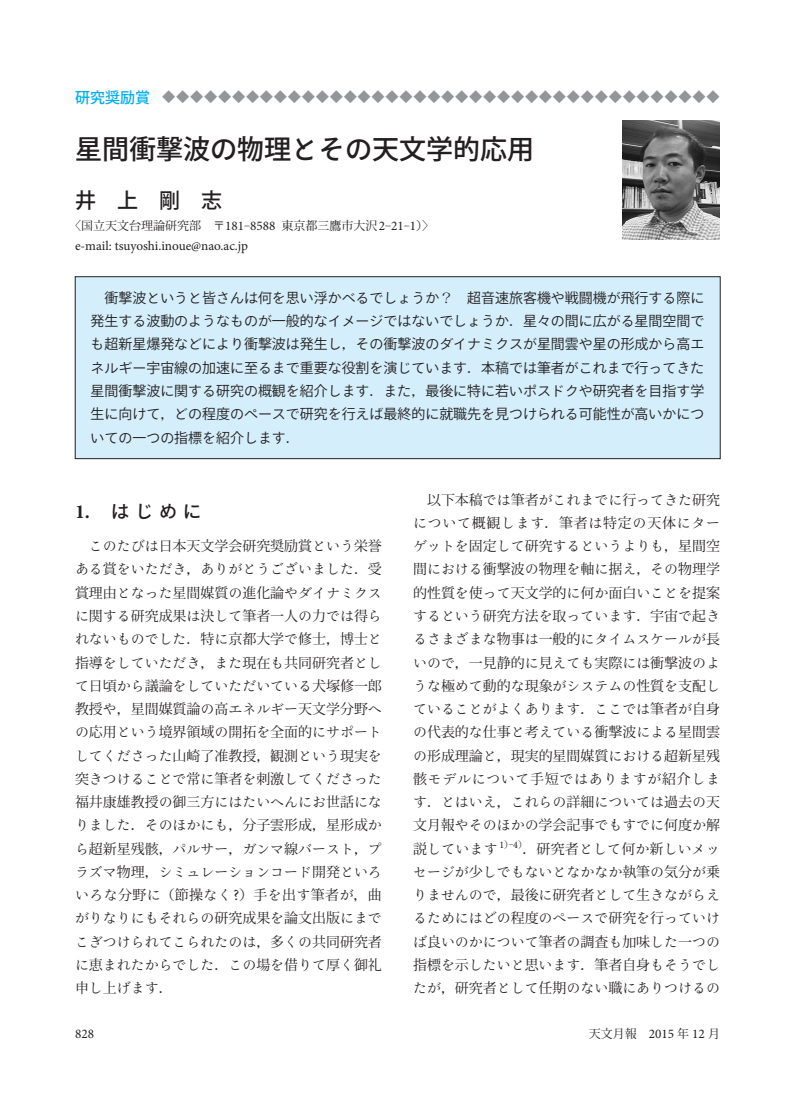
<style>
.page{position:relative;width:795px;height:1115px;background:#fff}
.page>*{position:absolute;margin:0;border:0;box-sizing:border-box;transform-origin:0 0}
.t1{font:500 27px "Koz Go Pro";color:#231f20}
.t2{font:500 21px "Koz Go Pro";color:#231f20}
.t3{font:500 18px "Ryo Gothic Plus N";color:#231f20}
.t4{font:500 15px "Koz Go Pro";color:#00aeef}
.t5{font:13.95px/23.2px "Ryo Text Plus N";color:#231f20;text-align:justify}
.t6{font:13.95px/23.2px "Ryo Gothic Plus N";color:#231f20;text-align:justify}
.t7{font:13.95px/23.2px "Koz Min Pro";color:#231f20}
.t8{font:13.95px "Koz Min Pro";color:#939598}
.t9{font:13.95px "Koz Go Pro";color:#231f20}
.t10{font:13.2px "Minion Pro";color:#231f20}
.t11{font:12px "Koz Min Pro";color:#231f20}
.s1{font-family:"Ryo Gothic Plus N"}
.s2{font-family:"Minion Pro";font-size:13.2px}
.s3{font-family:"Koz Go Pro"}
.s4{font-family:"Koz Min Pro"}
.s5{font-family:"Minion Pro";font-weight:700;font-size:19.8px}
.s6{font-family:"Ryo Text Plus N"}
.s7{font-family:"Minion Pro";font-size:15.3px}
</style>
<div class="page">
<div style="left:75px;top:276px;width:645px;height:183px;background:#d4effb;border:1px solid #231f20"></div>
<img style="left:622px;top:120px;width:98px;height:119px">
<p class="t4" style="left:75px;top:88px;width:76px">研究奨励賞</p>
<p class="t8" style="left:78px;top:87px;width:643px">◆◆◆◆◆◆◆◆◆◆◆◆◆◆◆◆◆◆◆◆◆◆◆◆◆◆◆◆◆◆◆◆◆◆◆◆◆◆◆◆◆◆◆◆◆◆</p>
<h1 class="t1" style="left:75px;top:132px;width:460px">星間衝撃波<span class="s1">の</span>物理<span class="s1">とその</span>天文学的応用</h1>
<h2 class="t2" style="left:75px;top:186px;width:148px">井　上　剛　志</h2>
<p class="t11" style="left:69px;top:217px;width:367px">〈国立天文台理論研究部　〒<span class="s2">181</span>‒<span class="s2">8588</span> 東京都三鷹市大沢<span class="s2">2</span>‒<span class="s2">21</span>‒<span class="s2">1</span>）〉</p>
<p class="t10" style="left:75px;top:236px;width:175px">e-mail: tsuyoshi.inoue@nao.ac.jp</p>
<p class="t6" style="left:91px;top:286px;width:615px;text-indent:14px"><span class="s3">衝撃波</span>というと<span class="s3">皆</span>さんは<span class="s3">何</span>を<span class="s3">思</span>い<span class="s3">浮</span>かべるでしょうか<span class="s4">？</span><span class="s3">　超音速旅客機</span>や<span class="s3">戦闘機</span>が<span class="s3">飛行</span>する<span class="s3">際</span>に<span class="s3">発生</span>する<span class="s3">波動</span>のようなものが<span class="s3">一般的</span>なイメージではないでしょうか<span class="s4">．</span><span class="s3">星々</span>の<span class="s3">間</span>に<span class="s3">広</span>がる<span class="s3">星間空間</span>でも<span class="s3">超新星爆発</span>などにより<span class="s3">衝撃波</span>は<span class="s3">発生</span>し<span class="s4">，</span>その<span class="s3">衝撃波</span>のダイナミクスが<span class="s3">星間雲</span>や<span class="s3">星</span>の<span class="s3">形成</span>から<span class="s3">高</span>エネルギー<span class="s3">宇宙線</span>の<span class="s3">加速</span>に<span class="s3">至</span>るまで<span class="s3">重要</span>な<span class="s3">役割</span>を<span class="s3">演</span>じています<span class="s4">．</span><span class="s3">本稿</span>では<span class="s3">筆者</span>がこれまで<span class="s3">行</span>ってきた</p>
<p class="t9" style="left:91px;top:382px;width:615px">星間衝撃波<span class="s1">に</span>関<span class="s1">する</span>研究<span class="s1">の</span>概観<span class="s1">を</span>紹介<span class="s1">します</span><span class="s4">．</span><span class="s1">また</span><span class="s4">，</span>最後<span class="s1">に</span>特<span class="s1">に</span>若<span class="s1">いポスドクや</span>研究者<span class="s1">を</span>目指<span class="s1">す</span>学</p>
<p class="t6" style="left:91px;top:403px;width:615px"><span class="s3">生</span>に<span class="s3">向</span>けて<span class="s4">，</span>どの<span class="s3">程度</span>のペースで<span class="s3">研究</span>を<span class="s3">行</span>えば<span class="s3">最終的</span>に<span class="s3">就職先</span>を<span class="s3">見</span>つけられる<span class="s3">可能性</span>が<span class="s3">高</span>いかについての<span class="s3">一</span>つの<span class="s3">指標</span>を<span class="s3">紹介</span>します<span class="s4">．</span></p>
<p class="t3" style="left:75px;top:499px;width:127px"><span class="s5">1.</span> はじめに</p>
<p class="t7" style="left:89px;top:534px;width:294px"><span class="s6">このたびは</span>日本天文学会研究奨励賞<span class="s6">という</span>栄誉</p>
<p class="t5" style="left:75px;top:557px;width:308px">ある<span class="s4">賞</span>をいただき<span class="s4">，</span>ありがとうございました<span class="s4">．受賞理由</span>となった<span class="s4">星間媒質</span>の<span class="s4">進化論</span>やダイナミクス</p>
<p class="t7" style="left:75px;top:603px;width:308px"><span class="s6">に</span>関<span class="s6">する</span>研究成果<span class="s6">は</span>決<span class="s6">して</span>筆者一人<span class="s6">の</span>力<span class="s6">では</span>得<span class="s6">ら</span></p>
<p class="t5" style="left:75px;top:627px;width:308px">れないものでした<span class="s4">．特</span>に<span class="s4">京都大学</span>で<span class="s4">修士，博士</span>と<span class="s4">指導</span>をしていただき<span class="s4">，</span>また<span class="s4">現在</span>も<span class="s4">共同研究者</span>として<span class="s4">日頃</span>から<span class="s4">議論</span>をしていただいている<span class="s4">犬塚修一郎</span></p>
<p class="t7" style="left:75px;top:696px;width:308px">教授<span class="s6">や</span>，星間媒質論<span class="s6">の</span>高<span class="s6">エネルギー</span>天文学分野<span class="s6">へ</span></p>
<p class="t5" style="left:75px;top:720px;width:308px">の<span class="s4">応用</span>という<span class="s4">境界領域</span>の<span class="s4">開拓</span>を<span class="s4">全面的</span>にサポートしてくださった<span class="s4">山崎了准教授，観測</span>という<span class="s4">現実</span>を<span class="s4">突</span>きつけることで<span class="s4">常</span>に<span class="s4">筆者</span>を<span class="s4">刺激</span>してくださった</p>
<p class="t7" style="left:75px;top:789px;width:308px">福井康雄教授<span class="s6">の</span>御三方<span class="s6">にはたいへんにお</span>世話<span class="s6">にな</span></p>
<p class="t5" style="left:75px;top:813px;width:308px">りました<span class="s4">．</span>そのほかにも<span class="s4">，分子雲形成，星形成</span>から<span class="s4">超新星残骸，</span>パルサー<span class="s4">，</span>ガンマ<span class="s4">線</span>バースト<span class="s4">，</span>プラズマ<span class="s4">物理，</span>シミュレーションコード<span class="s4">開発</span>といろ</p>
<p class="t7" style="left:75px;top:882px;width:308px"><span class="s6">いろな</span>分野<span class="s6">に</span>（節操<span class="s6">なく</span><span class="s7">?</span>）手<span class="s6">を</span>出<span class="s6">す</span>筆者<span class="s6">が</span>，曲</p>
<p class="t5" style="left:75px;top:906px;width:308px">がりなりにもそれらの<span class="s4">研究成果</span>を<span class="s4">論文出版</span>にまでこぎつけられてこられたのは<span class="s4">，多</span>くの<span class="s4">共同研究者</span>に<span class="s4">恵</span>まれたからでした<span class="s4">．</span>この<span class="s4">場</span>を<span class="s4">借</span>りて<span class="s4">厚</span>く<span class="s4">御礼申</span>し<span class="s4">上</span>げます<span class="s4">．</span></p>
<p class="t5" style="left:413px;top:488px;width:308px;text-indent:14px"><span class="s4">以下本稿</span>では<span class="s4">筆者</span>がこれまでに<span class="s4">行</span>ってきた<span class="s4">研究</span>について<span class="s4">概観</span>します<span class="s4">．筆者</span>は<span class="s4">特定</span>の<span class="s4">天体</span>にターゲットを<span class="s4">固定</span>して<span class="s4">研究</span>するというよりも<span class="s4">，星間空</span></p>
<p class="t7" style="left:413px;top:557px;width:308px">間<span class="s6">における</span>衝撃波<span class="s6">の</span>物理<span class="s6">を</span>軸<span class="s6">に</span>据<span class="s6">え</span>，<span class="s6">その</span>物理学的性質<span class="s6">を</span>使<span class="s6">って</span>天文学的<span class="s6">に</span>何<span class="s6">か</span>面白<span class="s6">いことを</span>提案</p>
<p class="t5" style="left:413px;top:604px;width:308px">するという<span class="s4">研究方法</span>を<span class="s4">取</span>っています<span class="s4">．宇宙</span>で<span class="s4">起</span>きるさまざまな<span class="s4">物事</span>は<span class="s4">一般的</span>にタイムスケールが<span class="s4">長</span>いので<span class="s4">，一見静的</span>に<span class="s4">見</span>えても<span class="s4">実際</span>には<span class="s4">衝撃波</span>のような<span class="s4">極</span>めて<span class="s4">動的</span>な<span class="s4">現象</span>がシステムの<span class="s4">性質</span>を<span class="s4">支配</span>していることがよくあります<span class="s4">．</span>ここでは<span class="s4">筆者</span>が<span class="s4">自身</span></p>
<p class="t7" style="left:413px;top:720px;width:308px"><span class="s6">の</span>代表的<span class="s6">な</span>仕事<span class="s6">と</span>考<span class="s6">えている</span>衝撃波<span class="s6">による</span>星間雲<span class="s6">の</span>形成理論<span class="s6">と</span>，現実的星間媒質<span class="s6">における</span>超新星残</p>
<p class="t5" style="left:413px;top:767px;width:308px"><span class="s4">骸</span>モデルについて<span class="s4">手短</span>ではありますが<span class="s4">紹介</span>します<span class="s4">．</span>とはいえ<span class="s4">，</span>これらの<span class="s4">詳細</span>については<span class="s4">過去</span>の<span class="s4">天文月報</span>やそのほかの<span class="s4">学会記事</span>でもすでに<span class="s4">何度</span>か<span class="s4">解説</span>しています <sup>1</sup><sup>）‒</sup><sup>4</sup><sup>）</sup><span class="s4">．研究者</span>として<span class="s4">何</span>か<span class="s4">新</span>しいメッセージが<span class="s4">少</span>しでもないとなかなか<span class="s4">執筆</span>の<span class="s4">気分</span>が<span class="s4">乗</span>りませんので<span class="s4">，最後</span>に<span class="s4">研究者</span>として<span class="s4">生</span>きながらえるためにはどの<span class="s4">程度</span>のペースで<span class="s4">研究</span>を<span class="s4">行</span>っていけば<span class="s4">良</span>いのかについて<span class="s4">筆者</span>の<span class="s4">調査</span>も<span class="s4">加味</span>した<span class="s4">一</span>つの<span class="s4">指標</span>を<span class="s4">示</span>したいと<span class="s4">思</span>います<span class="s4">．筆者自身</span>もそうでしたが<span class="s4">，研究者</span>として<span class="s4">任期</span>のない<span class="s4">職</span>にありつけるの</p>
<p class="t10" style="left:75px;top:1024px;width:21px">828</p>
<p class="t11" style="left:589px;top:1024px;width:133px">天文月報　<span class="s2">2015</span> 年 <span class="s2">12</span> 月</p>
</div>
